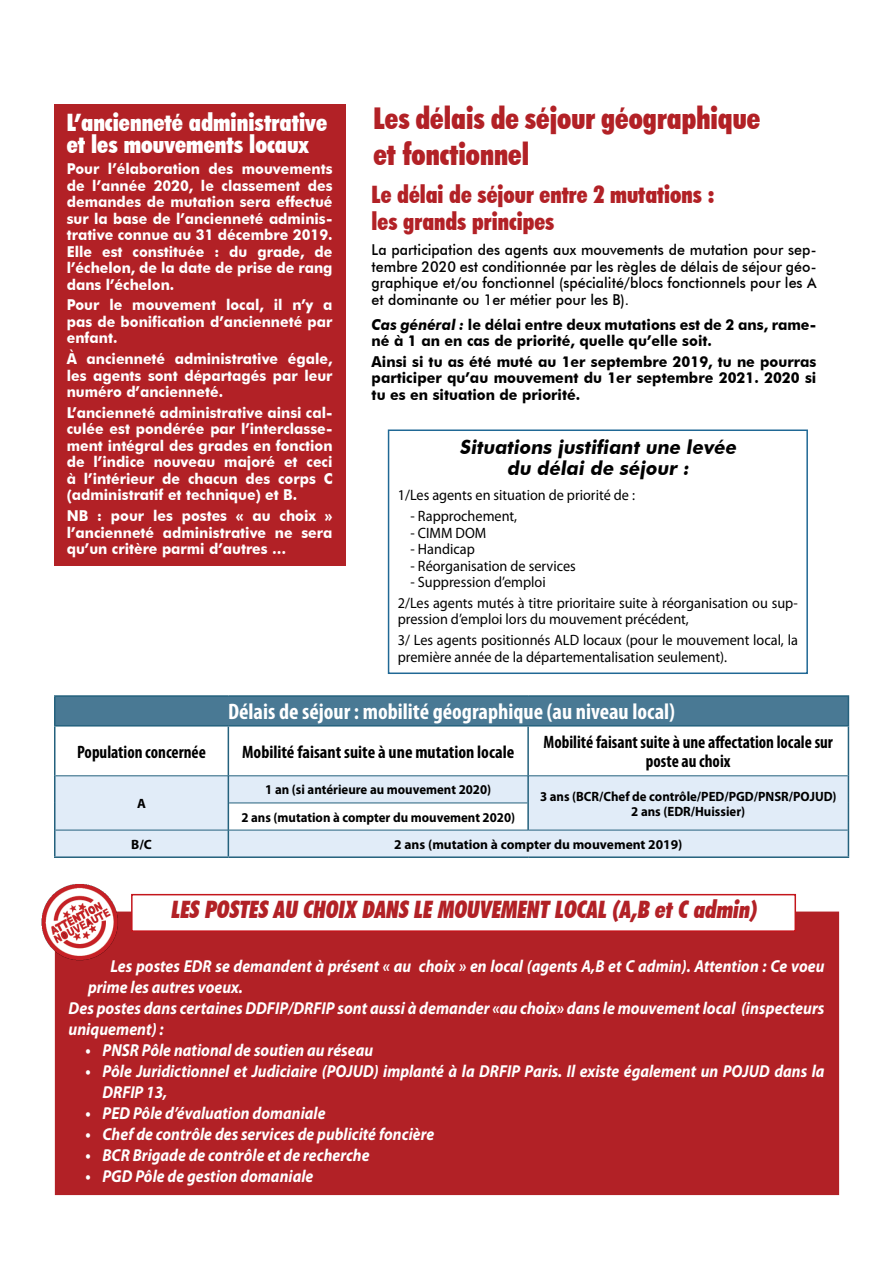
<style>
.page{position:relative;width:893px;height:1263px;background:#fff}
.page>*{position:absolute;margin:0;border:0;box-sizing:border-box;transform-origin:0 0}
.t1{font:900 condensed 30px/36px "Futura BT";color:#b22126;scale:.95 1}
.t2{font:900 condensed 24px/27px "Futura BT";color:#b22126;scale:.95 1}
.t3{font:900 condensed 24px "Futura BT";color:#b22126;scale:.93 1}
.t4{font:900 condensed 24px/22.5px "Futura BT";color:#fff}
.t5{font:700 condensed 22.5px "Myriad Pro";color:#fff}
.t6{font:700 19.5px/21px "Futura BT";color:#000;text-align:center;scale:.95 1}
.t7{font:700 condensed 18px/19.5px "Myriad Pro";color:#000;text-align:center;scale:.95 1}
.t8{font:700 condensed 18px "Myriad Pro";color:#000}
.t9{font:italic 700 17.4px/21px "Myriad Pro";color:#fff;scale:.9 1}
.t10{font:italic 700 17.4px "Myriad Pro";color:#fff;scale:.91 1}
.t11{font:700 15px/16.5px "Futura BT";color:#fff;text-align:justify;scale:.94 1}
.t12{font:15px/20.7px "Myriad Pro";color:#000;scale:.95 1}
.t13{font:700 15px/16.5px "Futura BT";color:#000;scale:.95 1}
.t14{font:500 15px/16.5px "Futura BT";color:#000;text-align:justify;scale:.95 1}
.t15{font:700 13.5px/15px "Myriad Pro";color:#000;text-align:center;scale:.95 1}
.t16{font:700 13.5px "Myriad Pro";color:#000}
.s1{font-style:italic}
</style>
<div class="page">
<div style="left:388px;top:429px;width:420px;height:245px;border:2px solid #206895"></div>
<div style="left:54px;top:104px;width:291px;height:462px;background:#b22126"></div>
<div style="left:55px;top:696px;width:793px;height:30px;background:#497994"></div>
<svg style="left:56px;top:726px;width:792px;height:49px"></svg>
<svg style="left:56px;top:776px;width:792px;height:80px;fill:#e1ecf8"></svg>
<hr style="left:54px;top:695px;width:174px;height:2px;background:#24617d">
<hr style="left:54px;top:697px;width:2px;height:28px;background:#24617d">
<hr style="left:228px;top:695px;width:300px;height:2px;background:#24617d">
<hr style="left:528px;top:695px;width:321px;height:2px;background:#24617d">
<svg style="left:848px;top:697px;width:1px;height:28px"></svg>
<hr style="left:54px;top:725px;width:174px;height:1px;background:#24617d">
<hr style="left:54px;top:726px;width:2px;height:50px;background:#24617d">
<hr style="left:228px;top:725px;width:300px;height:1px;background:#24617d">
<hr style="left:228px;top:726px;width:1px;height:50px;background:#24617d">
<hr style="left:528px;top:725px;width:321px;height:1px;background:#24617d">
<hr style="left:527px;top:726px;width:2px;height:50px;background:#24617d">
<hr style="left:848px;top:726px;width:1px;height:50px;background:#24617d">
<hr style="left:54px;top:776px;width:2px;height:27px;background:#24617d">
<hr style="left:527px;top:776px;width:2px;height:27px;background:#24617d">
<hr style="left:54px;top:803px;width:2px;height:27px;background:#24617d">
<hr style="left:527px;top:803px;width:2px;height:27px;background:#24617d">
<hr style="left:54px;top:830px;width:2px;height:26px;background:#24617d">
<svg style="left:228px;top:776px;width:1px;height:80px"></svg>
<svg style="left:848px;top:776px;width:1px;height:80px"></svg>
<hr style="left:56px;top:775px;width:172px;height:1px;background:#24617d">
<hr style="left:228px;top:775px;width:300px;height:1px;background:#24617d">
<hr style="left:528px;top:775px;width:320px;height:1px;background:#24617d">
<hr style="left:229px;top:803px;width:298px;height:1px;background:#24617d">
<hr style="left:56px;top:830px;width:172px;height:1px;background:#24617d">
<hr style="left:228px;top:830px;width:300px;height:1px;background:#24617d">
<hr style="left:528px;top:830px;width:320px;height:1px;background:#24617d">
<hr style="left:54px;top:856px;width:174px;height:2px;background:#24617d">
<hr style="left:228px;top:856px;width:300px;height:2px;background:#24617d">
<hr style="left:528px;top:856px;width:321px;height:2px;background:#24617d">
<div style="left:55px;top:912px;width:784px;height:282px;background:#b22126"></div>
<div style="left:132px;top:895px;width:663px;height:36px;background:#fff"></div>
<div style="left:131px;top:894px;width:665px;height:38px;border:2px solid #c4161c"></div>
<img style="left:41px;top:884px;width:77px;height:76px">
<h2 class="t4" style="left:67px;top:111px;width:262px">L’ancienneté administrative et les mouvements locaux</h2>
<p class="t11" style="left:67px;top:160px;width:284px">Pour l’élaboration des mouvements de l’année 2020, le classement des demandes de mutation sera effectué sur la base de l’ancienneté adminis&shy;trative connue au 31 décembre 2019.<br>Elle est constituée : du grade, de l’échelon, de la date de prise de rang dans l’échelon.</p>
<p class="t11" style="left:67px;top:297px;width:284px">Pour le mouvement local, il n’y a pas de bonification d’ancienneté par enfant.</p>
<p class="t11" style="left:67px;top:350px;width:284px">À ancienneté administrative égale, les agents sont départagés par leur numéro d’ancienneté.</p>
<p class="t11" style="left:67px;top:404px;width:284px">L’ancienneté administrative ainsi cal&shy;culée est pondérée par l’interclasse&shy;ment intégral des grades en fonction de l’indice nouveau majoré et ceci à l’intérieur de chacun des corps C (administratif et technique) et B.</p>
<p class="t11" style="left:67px;top:507px;width:284px">NB : pour les postes « au choix » l’ancienneté administrative ne sera qu’un critère parmi d’autres …</p>
<h1 class="t1" style="left:373px;top:100px;width:409px">Les délais de séjour géographique et fonctionnel</h1>
<h2 class="t2" style="left:372px;top:181px;width:362px">Le délai de séjour entre 2 mutations : les grands principes</h2>
<p class="t14" style="left:372px;top:241px;width:470px">La participation des agents aux mouvements de mutation pour sep&shy;tembre 2020 est conditionnée par les règles de délais de séjour géo&shy;graphique et/ou fonctionnel (spécialité/blocs fonctionnels pour les A et dominante ou 1er métier pour les B).</p>
<p class="t13" style="left:372px;top:316px;width:470px"><span class="s1">Cas général :</span> le délai entre deux mutations est de 2 ans, rame&shy;né à 1 an en cas de priorité, quelle qu’elle soit.</p>
<p class="t13" style="left:372px;top:353px;width:470px;text-align:justify">Ainsi si tu as été muté au 1er septembre 2019, tu ne pourras participer qu’au mouvement du 1er septembre 2021. 2020 si tu es en situation de priorité.</p>
<h3 class="t6" style="left:460px;top:437px;width:296px">Situations justifiant une levée du délai de séjour :</h3>
<p class="t12" style="left:398px;top:485px;width:251px">1/Les agents en situation de priorité de :</p>
<p class="t12" style="left:411px;top:505px;width:114px">- Rapprochement,</p>
<p class="t12" style="left:411px;top:522px;width:81px">- CIMM DOM</p>
<p class="t12" style="left:411px;top:538px;width:69px">- Handicap</p>
<p class="t12" style="left:411px;top:555px;width:175px">- Réorganisation de services</p>
<p class="t12" style="left:398px;top:571px;width:423px;text-indent:13px">- Suppression d’emploi<br>2/Les agents mutés à titre prioritaire suite à réorganisation ou sup-</p>
<p class="t12" style="left:398px;top:609px;width:423px">pression d’emploi lors du mouvement précédent,<br>3/ Les agents positionnés ALD locaux (pour le mouvement local, la</p>
<p class="t12" style="left:398px;top:646px;width:348px">première année de la départementalisation seulement).</p>
<h3 class="t5" style="left:228px;top:698px;width:448px">Délais de séjour : mobilité géographique (au niveau local)</h3>
<p class="t7" style="left:77px;top:741px;width:137px">Population concernée</p>
<p class="t8" style="left:242px;top:740px;width:274px">Mobilité faisant suite à une mutation locale</p>
<p class="t7" style="left:544px;top:732px;width:306px">Mobilité faisant suite à une affectation locale sur poste au choix</p>
<p class="t16" style="left:137px;top:795px;width:10px">A</p>
<p class="t15" style="left:265px;top:782px;width:239px">1 an (si antérieure au mouvement 2020)</p>
<p class="t15" style="left:540px;top:788px;width:314px">3 ans (BCR/Chef de contrôle/PED/PGD/PNSR/POJUD)<br>2 ans (EDR/Huissier)</p>
<p class="t15" style="left:241px;top:809px;width:290px">2 ans (mutation à compter du mouvement 2020)</p>
<p class="t16" style="left:131px;top:835px;width:22px">B/C</p>
<p class="t16" style="left:394px;top:835px;width:290px">2 ans (mutation à compter du mouvement 2019)</p>
<h2 class="t3" style="left:171px;top:895px;width:636px">LES POSTES AU CHOIX DANS LE MOUVEMENT LOCAL (A, B et C admin)</h2>
<p class="t9" style="left:110px;top:955px;width:795px">Les postes EDR se demandent à présent « au choix » en local (agents A,B et C admin). Attention : Ce voeu</p>
<p class="t9" style="left:88px;top:976px;width:174px">prime les autres voeux.</p>
<p class="t10" style="left:68px;top:996px;width:832px">Des postes dans certaines DDFIP/DRFIP sont aussi à demander «au choix» dans le mouvement local (inspecteurs</p>
<p class="t10" style="left:68px;top:1017px;width:106px">uniquement) :</p>
<p class="t9" style="left:86px;top:1039px;width:321px">• PNSR Pôle national de soutien au réseau</p>
<p class="t9" style="left:103px;top:1060px;width:804px;text-indent:-17px">• Pôle Juridictionnel et Judiciaire (POJUD) implanté à la DRFIP Paris. Il existe également un POJUD dans la<br>DRFIP 13,</p>
<p class="t9" style="left:86px;top:1102px;width:268px">• PED Pôle d’évaluation domaniale</p>
<p class="t9" style="left:86px;top:1123px;width:389px">• Chef de contrôle des services de publicité foncière</p>
<p class="t9" style="left:86px;top:1144px;width:317px">• BCR Brigade de contrôle et de recherche</p>
<p class="t9" style="left:86px;top:1165px;width:255px">• PGD Pôle de gestion domaniale</p>
</div>
